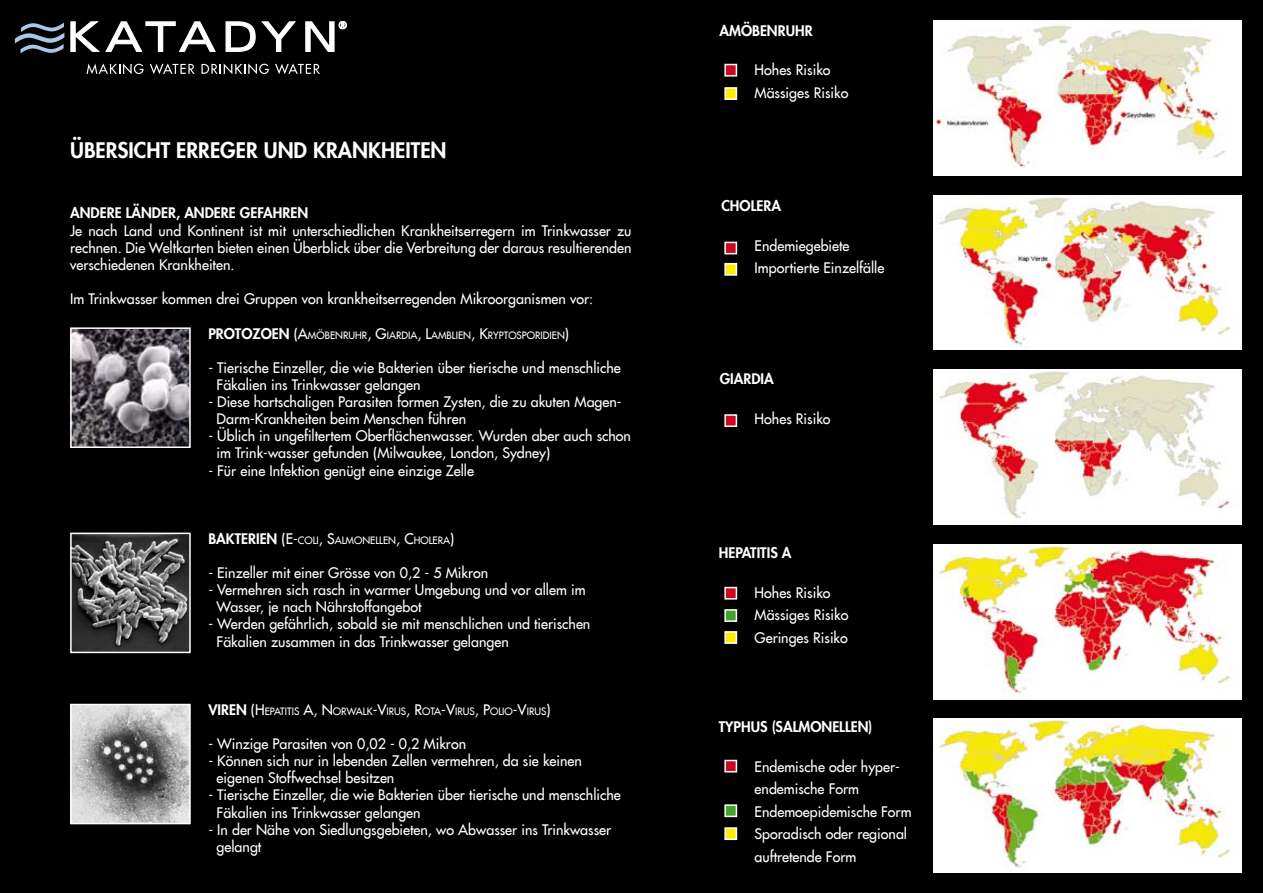
<style>
.page{position:relative;width:1263px;height:893px;background:#000}
.page>*{position:absolute;margin:0;border:0;box-sizing:border-box;transform-origin:0 0}
.t1{font:800 21px "Futura";color:#fff}
.t2{font:14.25px/17.1px "Futura";color:#fff}
.t3{font:800 14.25px "Futura";color:#fff}
.t4{font:10.05px "Futura";color:#fff}
.s1{font-weight:800;font-size:14.25px}
.s2{font-size:14.25px}
</style>
<div class="page">
<img style="left:933px;top:21px;width:309px;height:154px">
<div style="left:724px;top:64px;width:13px;height:13px;background:#cd071e;border:2px solid #fff"></div>
<div style="left:724px;top:87px;width:13px;height:13px;background:#ffed00;border:2px solid #fff"></div>
<img style="left:933px;top:196px;width:309px;height:154px">
<div style="left:724px;top:242px;width:13px;height:12px;background:#cd071e;border:2px solid #fff"></div>
<div style="left:724px;top:263px;width:13px;height:13px;background:#ffed00;border:2px solid #fff"></div>
<img style="left:933px;top:370px;width:309px;height:155px">
<div style="left:724px;top:414px;width:13px;height:13px;background:#cd071e;border:2px solid #fff"></div>
<img style="left:933px;top:544px;width:309px;height:155px">
<div style="left:724px;top:587px;width:13px;height:13px;background:#cd071e;border:2px solid #fff"></div>
<div style="left:724px;top:631px;width:13px;height:13px;background:#ffed00;border:2px solid #fff"></div>
<img style="left:933px;top:719px;width:309px;height:154px">
<div style="left:724px;top:760px;width:13px;height:12px;background:#cd071e;border:2px solid #fff"></div>
<div style="left:724px;top:804px;width:13px;height:13px;background:#45a12b;border:2px solid #fff"></div>
<div style="left:724px;top:827px;width:13px;height:13px;background:#ffed00;border:2px solid #fff"></div>
<div style="left:724px;top:609px;width:13px;height:13px;background:#45a12b;border:2px solid #fff"></div>
<svg style="left:15px;top:23px;width:49px;height:30px"></svg>
<svg style="left:70px;top:21px;width:147px;height:32px"></svg>
<svg style="left:225px;top:21px;width:72px;height:32px"></svg>
<svg style="left:305px;top:21px;width:42px;height:32px"></svg>
<svg style="left:87px;top:63px;width:57px;height:11px"></svg>
<svg style="left:150px;top:63px;width:45px;height:11px"></svg>
<svg style="left:201px;top:63px;width:68px;height:11px"></svg>
<svg style="left:275px;top:63px;width:45px;height:11px"></svg>
<img style="left:73px;top:536px;width:115px;height:114px">
<div style="left:70px;top:533px;width:121px;height:120px;border:2px solid #fff"></div>
<img style="left:73px;top:707px;width:115px;height:114px">
<div style="left:70px;top:704px;width:121px;height:120px;border:2px solid #fff"></div>
<img style="left:73px;top:330px;width:115px;height:115px">
<div style="left:70px;top:327px;width:121px;height:121px;border:2px solid #fff"></div>
<h1 class="t1" style="left:70px;top:136px;width:378px">ÜBERSICHT ERREGER UND KRANKHEITEN</h1>
<p class="t3" style="left:70px;top:204px;width:239px">ANDERE LÄNDER, ANDERE GEFAHREN</p>
<p class="t2" style="left:70px;top:222px;width:563px;text-align:justify">Je nach Land und Kontinent ist mit unterschiedlichen Krankheitserregern im Trinkwasser zu rechnen. Die Weltkarten bieten einen Überblick über die Verbreitung der daraus resultierenden verschiedenen Krankheiten.</p>
<p class="t2" style="left:70px;top:290px;width:525px">Im Trinkwasser kommen drei Gruppen von krankheitserregenden Mikroorganismen vor:</p>
<p class="t4" style="left:208px;top:328px;width:362px"><span class="s1">PROTOZOEN</span> <span class="s2">(A</span>MÖBENRUHR<span class="s2">, G</span>IARDIA<span class="s2">, L</span>AMBLIEN<span class="s2">, K</span>RYPTOSPORIDIEN<span class="s2">)</span></p>
<p class="t2" style="left:217px;top:359px;width:406px;text-indent:-8px">- Tierische Einzeller, die wie Bakterien über tierische und menschliche<br>Fäkalien ins Trinkwasser gelangen</p>
<p class="t2" style="left:217px;top:393px;width:406px;text-indent:-8px">- Diese hartschaligen Parasiten formen Zysten, die zu akuten Magen-<br>Darm-Krankheiten beim Menschen führen</p>
<p class="t2" style="left:217px;top:427px;width:416px;text-indent:-8px">- Üblich in ungefiltertem Oberflächenwasser. Wurden aber auch schon im Trink-wasser gefunden (Milwaukee, London, Sydney)</p>
<p class="t2" style="left:208px;top:462px;width:267px">- Für eine Infektion genügt eine einzige Zelle</p>
<p class="t3" style="left:208px;top:529px;width:17px">BAKTERIEN</p>
<p class="t4" style="left:282px;top:534px;width:174px"><span class="s2">(E-</span>COLI<span class="s2">, S</span>ALMONELLEN<span class="s2">, C</span>HOLERA<span class="s2">)</span></p>
<p class="t2" style="left:208px;top:564px;width:281px">- Einzeller mit einer Grösse von 0,2 - 5 Mikron</p>
<p class="t2" style="left:217px;top:581px;width:370px;text-indent:-8px">- Vermehren sich rasch in warmer Umgebung und vor allem im<br>Wasser, je nach Nährstoffangebot</p>
<p class="t2" style="left:217px;top:616px;width:375px;text-indent:-8px">- Werden gefährlich, sobald sie mit menschlichen und tierischen<br>Fäkalien zusammen in das Trinkwasser gelangen</p>
<p class="t3" style="left:208px;top:700px;width:18px">VIREN</p>
<p class="t4" style="left:251px;top:705px;width:301px"><span class="s2">(H</span> EPATITIS <span class="s2">A, N</span> ORWALK<span class="s2">-V</span>IRUS<span class="s2">, R</span>OTA<span class="s2">-V</span>IRUS<span class="s2">, P</span>OLIO<span class="s2">-V</span>IRUS<span class="s2">)</span></p>
<p class="t2" style="left:208px;top:735px;width:259px">- Winzige Parasiten von 0,02 - 0,2 Mikron</p>
<p class="t2" style="left:217px;top:752px;width:367px;text-indent:-8px">- Können sich nur in lebenden Zellen vermehren, da sie keinen eigenen Stoffwechsel besitzen</p>
<p class="t2" style="left:217px;top:787px;width:406px;text-indent:-8px">- Tierische Einzeller, die wie Bakterien über tierische und menschliche<br>Fäkalien ins Trinkwasser gelangen</p>
<p class="t2" style="left:217px;top:821px;width:396px;text-indent:-8px">- In der Nähe von Siedlungsgebieten, wo Abwasser ins Trinkwasser gelangt</p>
<p class="t3" style="left:719px;top:21px;width:43px">AMÖBENRUHR</p>
<p class="t2" style="left:755px;top:59px;width:95px;line-height:22.5px">Hohes Risiko<br>Mässiges Risiko</p>
<p class="t3" style="left:721px;top:196px;width:38px">CHOLERA</p>
<p class="t2" style="left:755px;top:234px;width:131px;line-height:22.5px">Endemiegebiete<br>Importierte Einzelfälle</p>
<p class="t3" style="left:720px;top:369px;width:9px">GIARDIA</p>
<p class="t2" style="left:755px;top:410px;width:78px">Hohes Risiko</p>
<p class="t3" style="left:719px;top:543px;width:30px">HE PATITIS</p>
<p class="t3" style="left:782px;top:543px;width:11px">A</p>
<p class="t2" style="left:754px;top:581px;width:95px;line-height:22.5px">Hohes Risiko<br>Mässiges Risiko<br>Geringes Risiko</p>
<p class="t3" style="left:719px;top:717px;width:32px">TYPHUS</p>
<p class="t3" style="left:772px;top:717px;width:59px">(SALMONELLEN</p>
<p class="t3" style="left:868px;top:717px;width:5px">)</p>
<p class="t2" style="left:754px;top:755px;width:159px;line-height:22.5px">Endemische oder hyper&shy;endemische Form<br>Endemoepidemische Form<br>Sporadisch oder regional auftretende Form</p>
</div>
